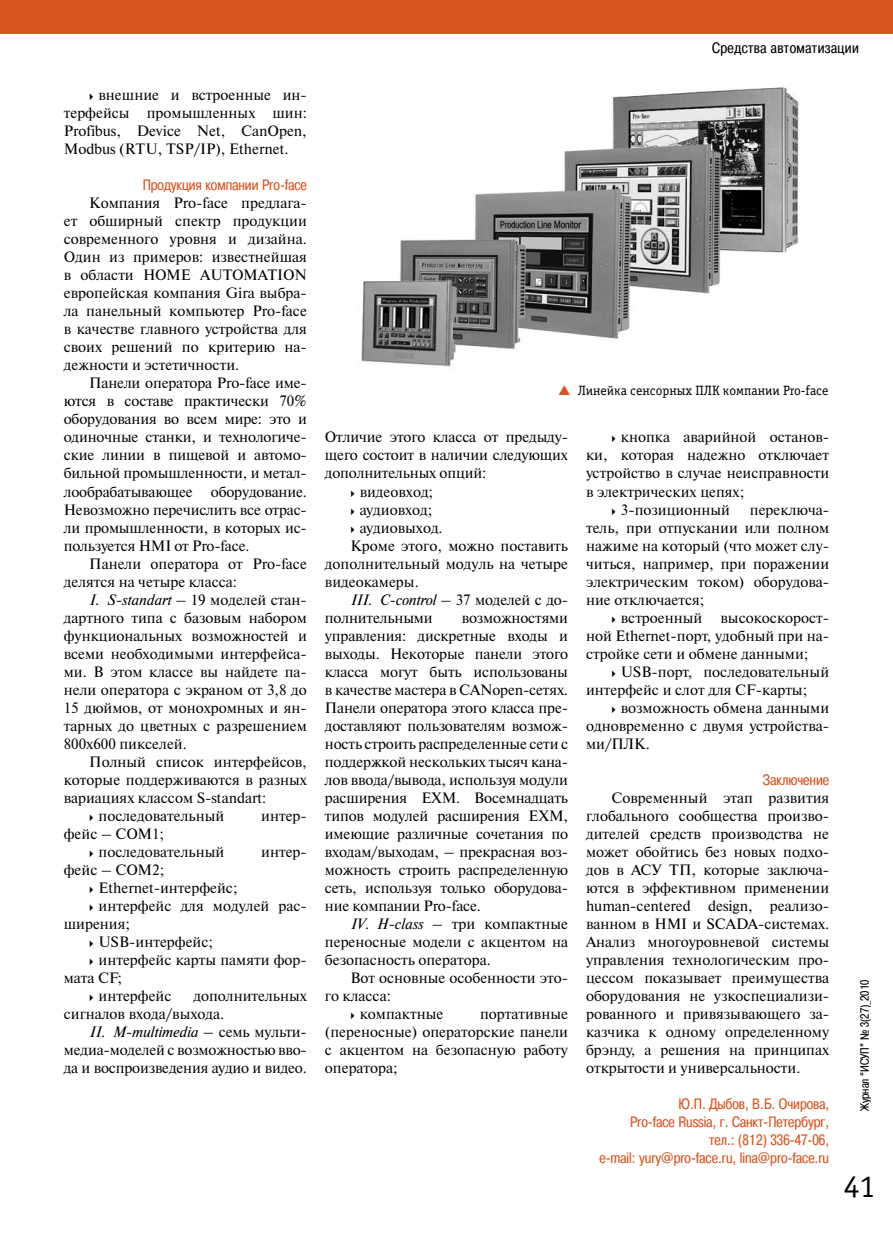
<style>
.page{position:relative;width:893px;height:1234px;background:#fff}
.page>*{position:absolute;margin:0;border:0;box-sizing:border-box;transform-origin:0 0}
.t1{font:31.5px "Officina Serif C";color:#000}
.t2{font:15px/18px "Newton C";color:#000;text-align:justify}
.t3{font:15px/18px "Pragmatica Cond C";color:#d9541e;text-align:right}
.t4{font:15px "Pragmatica Cond C";letter-spacing:.03em;color:#000}
.t5{font:13.5px "Officina Serif C";color:#000}
.t6{font:12px "Pragmatica Cond C";color:#000}
.s1{font-style:italic}
</style>
<div class="page">
<div style="left:0;top:0;width:893px;height:34px;background:#d9541e"></div>
<img style="left:361px;top:87px;width:438px;height:280px">
<p class="t2" style="left:64px;top:86px;width:245px;text-indent:35px">внешние и встроенные ин&shy;терфейсы промышленных шин:<br>Profibus, Device Net, CanOpen, Modbus (RTU, TSP/IP), Ethernet.</p>
<p class="t3" style="left:143px;top:176px;width:166px">Продукция компании Pro-face</p>
<p class="t2" style="left:64px;top:194px;width:245px;text-indent:26px">Компания Pro-face предлага&shy;ет обширный спектр продукции современного уровня и дизайна.<br>Один из примеров: известнейшая в области HOME AUTOMATION европейская компания Gira выбра&shy;ла панельный компьютер Pro-face в качестве главного устройства для своих решений по критерию на&shy;дежности и эстетичности.</p>
<p class="t2" style="left:64px;top:374px;width:245px;text-indent:26px">Панели оператора Pro-face име&shy;ются в составе практически 70% оборудования во всем мире: это и одиночные станки, и технологиче&shy;ские линии в пищевой и автомо&shy;бильной промышленности, и метал&shy;лообрабатывающее оборудование.<br>Невозможно перечислить все отрас&shy;ли промышленности, в которых ис&shy;пользуется HMI от Pro-face.</p>
<p class="t2" style="left:64px;top:554px;width:245px;text-indent:26px">Панели оператора от Pro-face делятся на четыре класса:</p>
<p class="t2" style="left:64px;top:590px;width:245px;text-indent:26px"><span class="s1">I. S-standart</span> – 19 моделей стан&shy;дартного типа с базовым набором функциональных возможностей и всеми необходимыми интерфейса&shy;ми. В этом классе вы найдете па&shy;нели оператора с экраном от 3,8 до 15 дюймов, от монохромных и ян&shy;тарных до цветных с разрешением 800х600 пикселей.</p>
<p class="t2" style="left:89px;top:752px;width:219px">Полный список интерфейсов,</p>
<p class="t2" style="left:64px;top:770px;width:245px">которые поддерживаются в разных</p>
<p class="t2" style="left:64px;top:788px;width:204px">вариациях классом S-standart:</p>
<p class="t2" style="left:99px;top:806px;width:127px">последовательный</p>
<p class="t2" style="left:261px;top:806px;width:47px">интер-</p>
<p class="t2" style="left:99px;top:824px;width:127px;text-indent:-35px">фейс – COM1; последовательный</p>
<p class="t2" style="left:261px;top:842px;width:47px">интер-</p>
<p class="t2" style="left:64px;top:860px;width:102px">фейс – COM2;</p>
<p class="t2" style="left:99px;top:878px;width:141px">Ethernet-интерфейс;</p>
<p class="t2" style="left:99px;top:896px;width:210px">интерфейс для модулей рас-</p>
<p class="t2" style="left:64px;top:914px;width:68px">ширения;</p>
<p class="t2" style="left:99px;top:932px;width:116px">USB-интерфейс;</p>
<p class="t2" style="left:99px;top:950px;width:210px">интерфейс карты памяти фор-</p>
<p class="t2" style="left:64px;top:968px;width:60px">мата CF;</p>
<p class="t2" style="left:99px;top:986px;width:74px">интерфейс</p>
<p class="t2" style="left:64px;top:986px;width:245px;text-indent:130px">дополнительных сигналов входа/выхода.</p>
<p class="t2" style="left:64px;top:1022px;width:245px;text-align:left;text-indent:26px"><span class="s1">II. M-multimedia</span> – семь мульти&shy;медиа-моделей с возможностью вво&shy;да и воспроизведения аудио и видео.</p>
<p class="t4" style="left:712px;top:39px;width:148px">Средства автоматизации</p>
<p class="t5" style="left:578px;top:383px;width:252px">Линейка сенсорных ПЛК компании Pro-face</p>
<p class="t2" style="left:325px;top:428px;width:245px">Отличие этого класса от предыду-</p>
<p class="t2" style="left:325px;top:446px;width:245px">щего состоит в наличии следующих</p>
<p class="t2" style="left:325px;top:464px;width:163px">дополнительных опций:</p>
<p class="t2" style="left:360px;top:482px;width:75px">видеовход;</p>
<p class="t2" style="left:360px;top:500px;width:74px">аудиовход;</p>
<p class="t2" style="left:360px;top:518px;width:85px">аудиовыход.</p>
<p class="t2" style="left:350px;top:536px;width:219px">Кроме этого, можно поставить</p>
<p class="t2" style="left:325px;top:554px;width:245px">дополнительный модуль на четыре</p>
<p class="t2" style="left:325px;top:572px;width:95px">видеокамеры.</p>
<p class="t2" style="left:350px;top:590px;width:219px"><span class="s1">III. C-control</span> – 37 моделей с до-</p>
<p class="t2" style="left:325px;top:608px;width:109px">полнительными</p>
<p class="t2" style="left:325px;top:608px;width:245px;text-indent:137px">возможностями управления: дискретные входы и выходы. Некоторые панели этого класса могут быть использованы в качестве мастера в CANopen-сетях.<br>Панели оператора этого класса пре&shy;доставляют пользователям возмож&shy;ность строить распределенные сети с поддержкой нескольких тысяч кана&shy;лов ввода/вывода, используя модули расширения EXM. Восемнадцать типов модулей расширения EXM, имеющие различные сочетания по входам/выходам, – прекрасная воз&shy;можность строить распределенную сеть, используя только оборудова&shy;ние компании Pro-face.</p>
<p class="t2" style="left:325px;top:914px;width:245px;text-indent:26px"><span class="s1">IV. H-class</span> – три компактные переносные модели с акцентом на безопасность оператора.</p>
<p class="t2" style="left:350px;top:968px;width:219px">Вот основные особенности это-</p>
<p class="t2" style="left:325px;top:986px;width:67px">го класса:</p>
<p class="t2" style="left:360px;top:1004px;width:85px">компактные</p>
<p class="t2" style="left:325px;top:1004px;width:245px;text-indent:155px">портативные (переносные) операторские панели с акцентом на безопасную работу оператора;</p>
<p class="t2" style="left:621px;top:428px;width:210px">кнопка аварийной останов-</p>
<p class="t2" style="left:586px;top:446px;width:245px">ки, которая надежно отключает</p>
<p class="t2" style="left:586px;top:464px;width:245px">устройство в случае неисправности</p>
<p class="t2" style="left:586px;top:482px;width:160px">в электрических цепях;</p>
<p class="t2" style="left:621px;top:500px;width:111px">3-позиционный</p>
<p class="t2" style="left:586px;top:500px;width:245px;text-indent:164px">переключа&shy;тель, при отпускании или полном нажиме на который (что может слу&shy;читься, например, при поражении электрическим током) оборудова&shy;ние отключается;</p>
<p class="t2" style="left:586px;top:608px;width:245px;text-indent:35px">встроенный высокоскорост&shy;ной Ethernet-порт, удобный при на&shy;стройке сети и обмене данными;</p>
<p class="t2" style="left:586px;top:662px;width:245px;text-indent:35px">USB-порт, последовательный интерфейс и слот для CF-карты;</p>
<p class="t2" style="left:586px;top:698px;width:245px;text-indent:35px">возможность обмена данными одновременно с двумя устройства&shy;ми/ПЛК.</p>
<p class="t3" style="left:763px;top:770px;width:68px">Заключение</p>
<p class="t2" style="left:586px;top:788px;width:245px;text-indent:26px">Современный этап развития глобального сообщества произво&shy;дителей средств производства не может обойтись без новых подхо&shy;дов в АСУ ТП, которые заключа&shy;ются в эффективном применении human-centered design, реализо&shy;ванном в HMI и SCADA-системах.<br>Анализ многоуровневой системы управления технологическим про&shy;цессом показывает преимущества оборудования не узкоспециализи&shy;рованного и привязывающего за&shy;казчика к одному определенному брэнду, а решения на принципах открытости и универсальности.</p>
<p class="t3" style="left:599px;top:1094px;width:231px">Ю.П. Дыбов, В.Б. Очирова,<br>Pro-face Russia, г. Санкт-Петербург,<br>тел.: (812) 336-47-06,<br>e-mail: yury@pro-face.ru, lina@pro-face.ru</p>
<p class="t6" style="left:858px;top:1110px;width:133px;rotate:-90deg">Журнал “ИСУП” № 3(27)_2010</p>
<h1 class="t1" style="left:844px;top:1168px;width:33px">41</h1>
</div>
